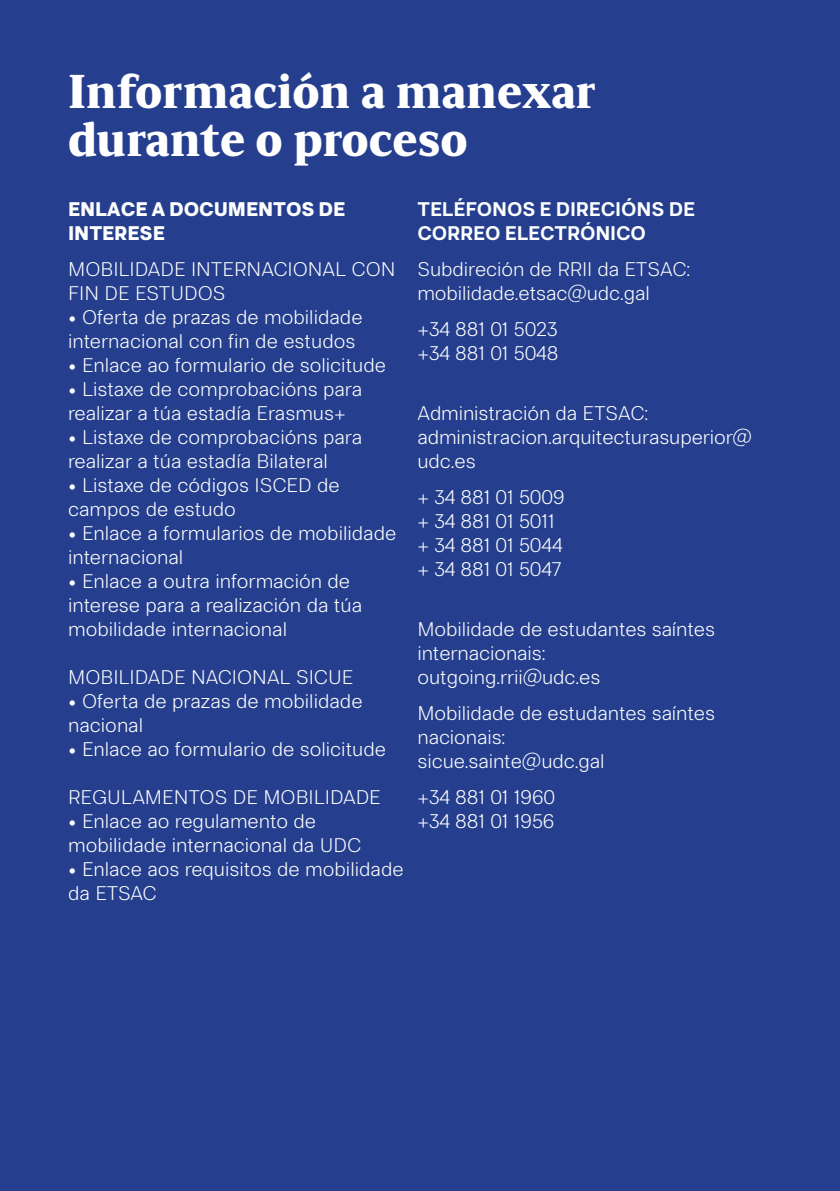
<style>
.page{position:relative;width:840px;height:1191px;background:#fff}
.page>*{position:absolute;margin:0;border:0;box-sizing:border-box;transform-origin:0 0}
.TEXTO_ATLANTICA{font:700 48px/48px "Atlantica Serif";color:#fff}
.TEXTO_ATLANTICA-2{font:300 20px/24px "Mais Grotesk";color:#fff}
.Párrafo_8{font:300 20px/24px "Mais Grotesk";letter-spacing:-.005em;color:#fff}
.Párrafo_8-2{font:700 20px/24px "Mais Grotesk";letter-spacing:-.005em;color:#fff}
.Párrafo_8-3{font:900 20px/24px "Mais Grotesk";letter-spacing:-.005em;color:#fff}
</style>
<div class="page">
<div style="left:0;top:0;width:839px;height:1191px;background:#253f8e"></div>
<p class="TEXTO_ATLANTICA" style="left:68px;top:65px;width:529px">Información a manexar durante o proceso</p>
<p class="Párrafo_8-3" style="left:68px;top:197px;width:278px">ENLACE A DOCUMENTOS DE<br>INTERESE</p>
<p class="TEXTO_ATLANTICA-2" style="left:68px;top:257px;width:329px">MOBILIDADE INTERNACIONAL CON<br>FIN DE ESTUDOS</p>
<p class="TEXTO_ATLANTICA-2" style="left:68px;top:305px;width:296px">• Oferta de prazas de mobilidade internacional con fin de estudos</p>
<p class="TEXTO_ATLANTICA-2" style="left:68px;top:353px;width:319px">• Enlace ao formulario de solicitude</p>
<p class="TEXTO_ATLANTICA-2" style="left:68px;top:377px;width:295px">• Listaxe de comprobacións para realizar a túa estadía Erasmus+</p>
<p class="TEXTO_ATLANTICA-2" style="left:68px;top:425px;width:295px">• Listaxe de comprobacións para realizar a túa estadía Bilateral</p>
<p class="TEXTO_ATLANTICA-2" style="left:68px;top:473px;width:273px">• Listaxe de códigos ISCED de campos de estudo</p>
<p class="TEXTO_ATLANTICA-2" style="left:68px;top:521px;width:329px">• Enlace a formularios de mobilidade internacional</p>
<p class="TEXTO_ATLANTICA-2" style="left:68px;top:569px;width:295px">• Enlace a outra información de interese para a realización da túa mobilidade internacional</p>
<p class="TEXTO_ATLANTICA-2" style="left:68px;top:665px;width:286px">MOBILIDADE NACIONAL SICUE</p>
<p class="TEXTO_ATLANTICA-2" style="left:68px;top:689px;width:296px">• Oferta de prazas de mobilidade nacional</p>
<p class="TEXTO_ATLANTICA-2" style="left:68px;top:737px;width:319px">• Enlace ao formulario de solicitude</p>
<p class="TEXTO_ATLANTICA-2" style="left:68px;top:785px;width:314px">REGULAMENTOS DE MOBILIDADE</p>
<p class="TEXTO_ATLANTICA-2" style="left:68px;top:809px;width:294px">• Enlace ao regulamento de mobilidade internacional da UDC</p>
<p class="TEXTO_ATLANTICA-2" style="left:68px;top:857px;width:337px">• Enlace aos requisitos de mobilidade da ETSAC</p>
<p class="Párrafo_8-2" style="left:417px;top:197px;width:279px">TELÉFONOS E DIRECIÓNS DE<br>CORREO ELECTRÓNICO</p>
<p class="Párrafo_8" style="left:417px;top:257px;width:274px">Subdireción de RRII da ETSAC: mobilidade.etsac@udc.gal</p>
<p class="Párrafo_8" style="left:417px;top:317px;width:142px">+34 881 01 5023 +34 881 01 5048</p>
<p class="Párrafo_8" style="left:417px;top:401px;width:336px">Administración da ETSAC: administracion.arquitecturasuperior@ udc.es</p>
<p class="Párrafo_8" style="left:417px;top:485px;width:149px">+ 34 881 01 5009 + 34 881 01 5011 + 34 881 01 5044 + 34 881 01 5047</p>
<p class="Párrafo_8" style="left:417px;top:617px;width:299px">Mobilidade de estudantes saíntes internacionais: outgoing.rrii@udc.es</p>
<p class="Párrafo_8" style="left:417px;top:701px;width:299px">Mobilidade de estudantes saíntes nacionais:<br>sicue.sainte@udc.gal</p>
<p class="Párrafo_8" style="left:417px;top:785px;width:139px">+34 881 01 1960 +34 881 01 1956</p>
</div>
